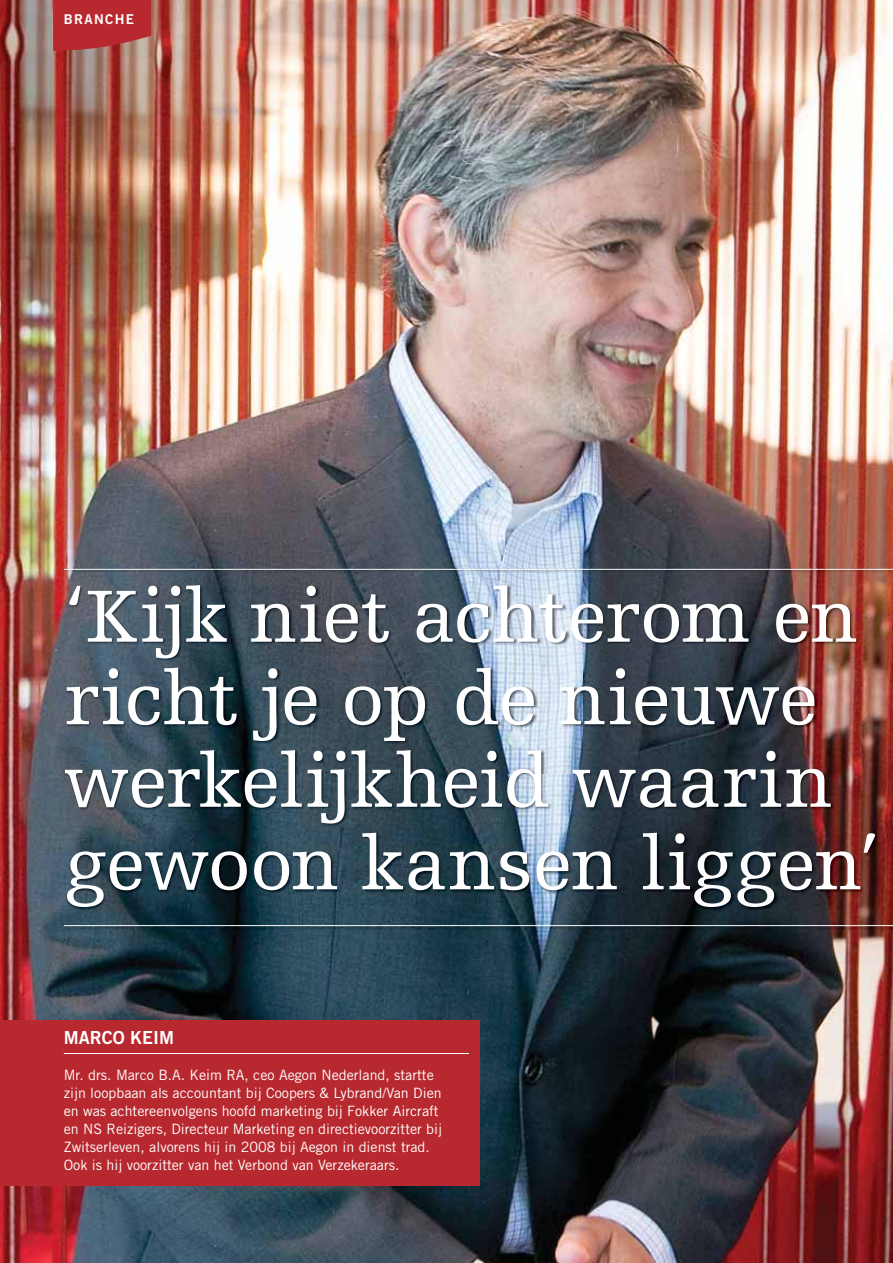
<style>
.page{position:relative;width:893px;height:1263px;background:#fff}
.page>*{position:absolute;margin:0;border:0;box-sizing:border-box;transform-origin:0 0}
.t1{font:78px/82.5px "Egyptienne FLT Std";letter-spacing:-.015em;color:#fff}
.t2{font:18px "Trade Gothic LT Std Bd 2";color:#fff}
.t3{font:14.25px/18px "Trade Gothic LT Std";color:#fff}
.t4{font:13.5px "Trade Gothic LT Std Bd 2";letter-spacing:.1em;color:#fff}
</style>
<div class="page">
<img style="left:0;top:0;width:893px;height:1263px">
<svg style="left:53px;top:0;width:98px;height:51px;background:#b63236"></svg>
<img style="left:63px;top:568px;width:830px;height:362px">
<hr style="left:64px;top:569px;width:829px;height:1px;background:#fff">
<hr style="left:64px;top:925px;width:829px;height:1px;background:#fff">
<div style="left:0;top:1020px;width:480px;height:165px;background:#b8292f"></div>
<hr style="left:64px;top:1053px;width:405px;height:1px;background:#fff">
<p class="t4" style="left:64px;top:15px;width:72px">BRANCHE</p>
<p class="t1" style="left:64px;top:582px;width:818px">‘Kijk niet achterom en richt je op de nieuwe werkelijkheid waarin gewoon kansen liggen’</p>
<p class="t2" style="left:64px;top:1031px;width:112px">MARCO KEIM</p>
<p class="t3" style="left:64px;top:1068px;width:380px">Mr. drs. Marco B.A. Keim RA, ceo Aegon Nederland, startte zijn loopbaan als accountant bij Coopers &amp; Lybrand/Van Dien en was achtereenvolgens hoofd marketing bij Fokker Aircraft en NS Reizigers, Directeur Marketing en directievoorzitter bij Zwitserleven, alvorens hij in 2008 bij Aegon in dienst trad.<br>Ook is hij voorzitter van het Verbond van Verzekeraars.</p>
</div>
